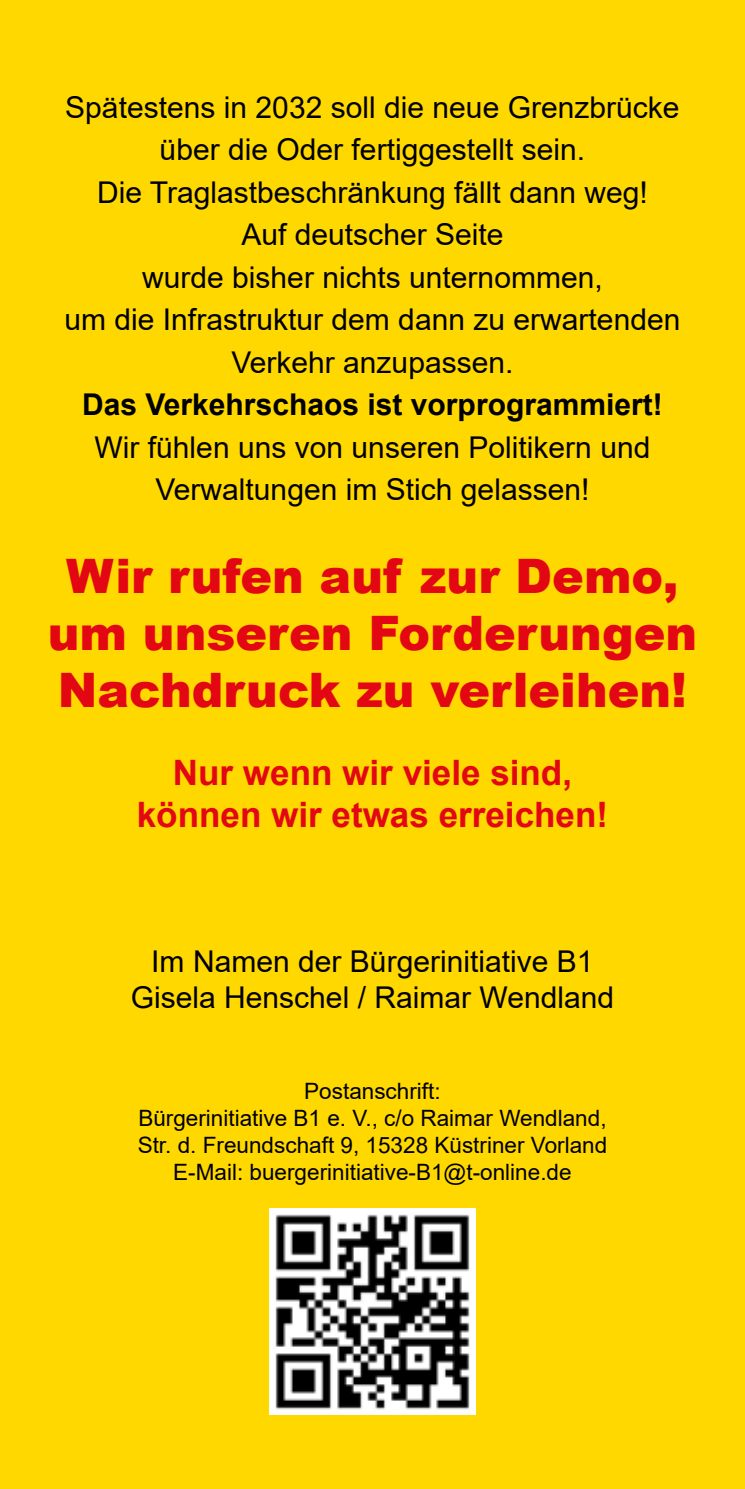
<style>
.page{position:relative;width:745px;height:1489px;background:#fff}
.page>*{position:absolute;margin:0;border:0;box-sizing:border-box;transform-origin:0 0}
.t1{font:900 47.5px/57px "Arial";color:#e30613;text-align:center}
.t2{font:700 35px/42px "Arial";color:#e30613;text-align:center}
.t3{font:30px/42.5px "Arial";color:#000;text-align:center}
.t4{font:700 30px "Arial";color:#000}
.t5{font:22.5px/27px "Arial";color:#000;text-align:center}
</style>
<div class="page">
<div style="left:0;top:0;width:744px;height:1488px;background:#ffd800"></div>
<img style="left:269px;top:1208px;width:206px;height:206px">
<p class="t3" style="left:64px;top:86px;width:617px">Spätestens in 2032 soll die neue Grenzbrücke über die Oder fertiggestellt sein.<br>Die Traglastbeschränkung fällt dann weg!<br>Auf deutscher Seite<br>wurde bisher nichts unternommen,<br>um die Infrastruktur dem dann zu erwartenden Verkehr anzupassen.</p>
<p class="t4" style="left:82px;top:383px;width:582px">Das Verkehrschaos ist vorprogrammiert!</p>
<p class="t3" style="left:94px;top:426px;width:557px">Wir fühlen uns von unseren Politikern und<br>Verwaltungen im Stich gelassen!</p>
<h1 class="t1" style="left:48px;top:546px;width:650px">Wir rufen auf zur Demo, um unseren Forderungen<br>Nachdruck zu verleihen!</h1>
<p class="t2" style="left:137px;top:752px;width:472px">Nur wenn wir viele sind, können wir etwas erreichen!</p>
<p class="t3" style="left:131px;top:942px;width:484px;line-height:36px">Im Namen der Bürgerinitiative B1<br>Gisela Henschel / Raimar Wendland</p>
<p class="t5" style="left:138px;top:1077px;width:471px">Postanschrift:<br>Bürgerinitiative B1 e. V., c/o Raimar Wendland, Str. d. Freundschaft 9, 15328 Küstriner Vorland E-Mail: buergerinitiative-B1@t-online.de</p>
</div>
